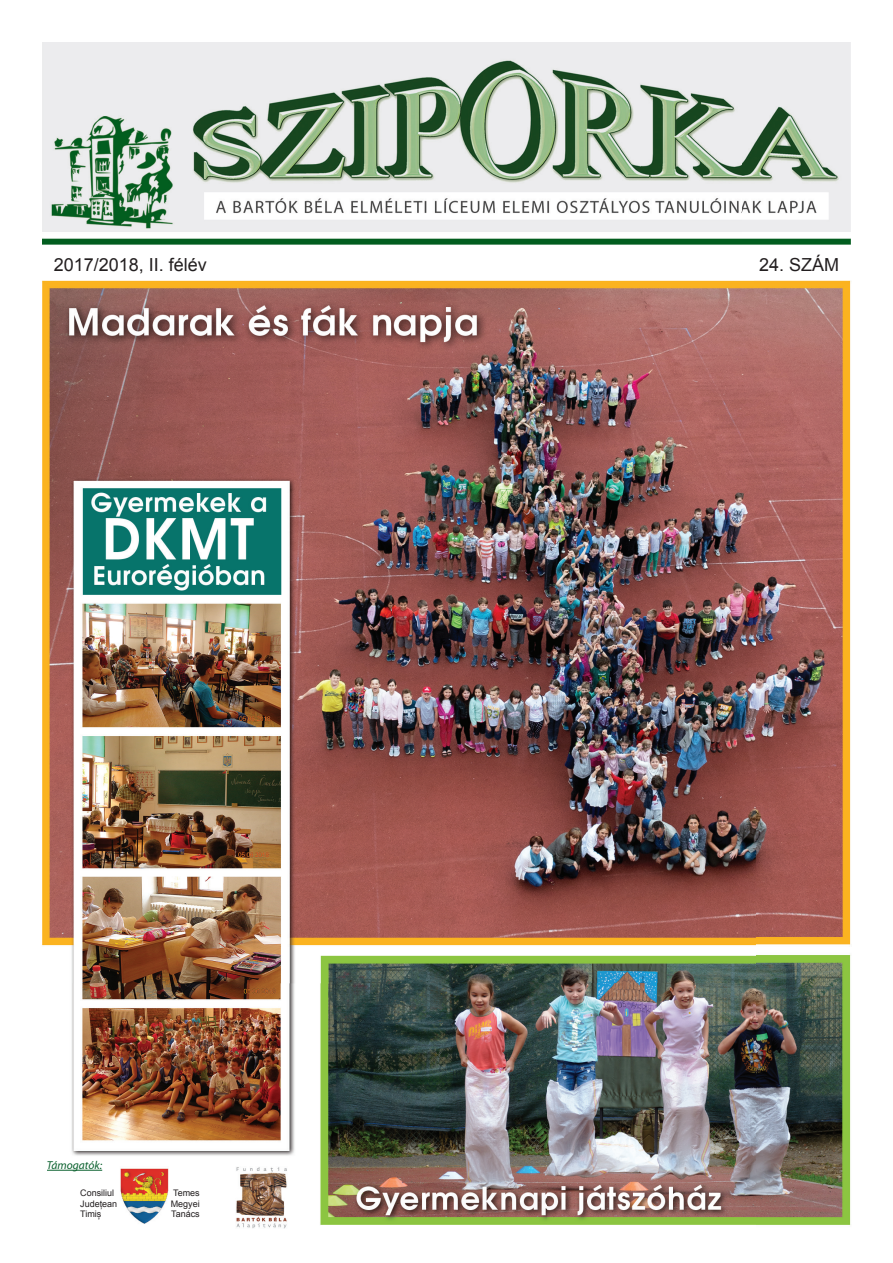
<style>
.page{position:relative;width:893px;height:1263px;background:#fff}
.page>*{position:absolute;margin:0;border:0;box-sizing:border-box;transform-origin:0 0}
.t1{font:18px "Arial";color:#231f20}
.t2{font:italic 11.55px "Myriad Pro";color:#075f2b}
.t3{font:9px/10.8px "Arial";color:#231f20}
</style>
<div class="page">
<img style="left:43px;top:43px;width:807px;height:201px">
<img style="left:42px;top:280px;width:809px;height:945px">
<img style="left:118px;top:1166px;width:50px;height:59px">
<img style="left:235px;top:1166px;width:52px;height:63px">
<hr style="left:47px;top:1170px;width:55px;height:1px;background:#075f2b">
<h1 class="t1" style="left:54px;top:253px;width:155px">2017/2018, II. félév</h1>
<h1 class="t1" style="left:759px;top:253px;width:82px">24. SZÁM</h1>
<p class="t2" style="left:47px;top:1158px;width:57px">Támogatók:</p>
<p class="t3" style="left:80px;top:1187px;width:39px">Consiliul<br>Județean<br>Timiș</p>
<p class="t3" style="left:171px;top:1187px;width:31px;text-align:justify">Temes Megyei Tanács</p>
</div>
